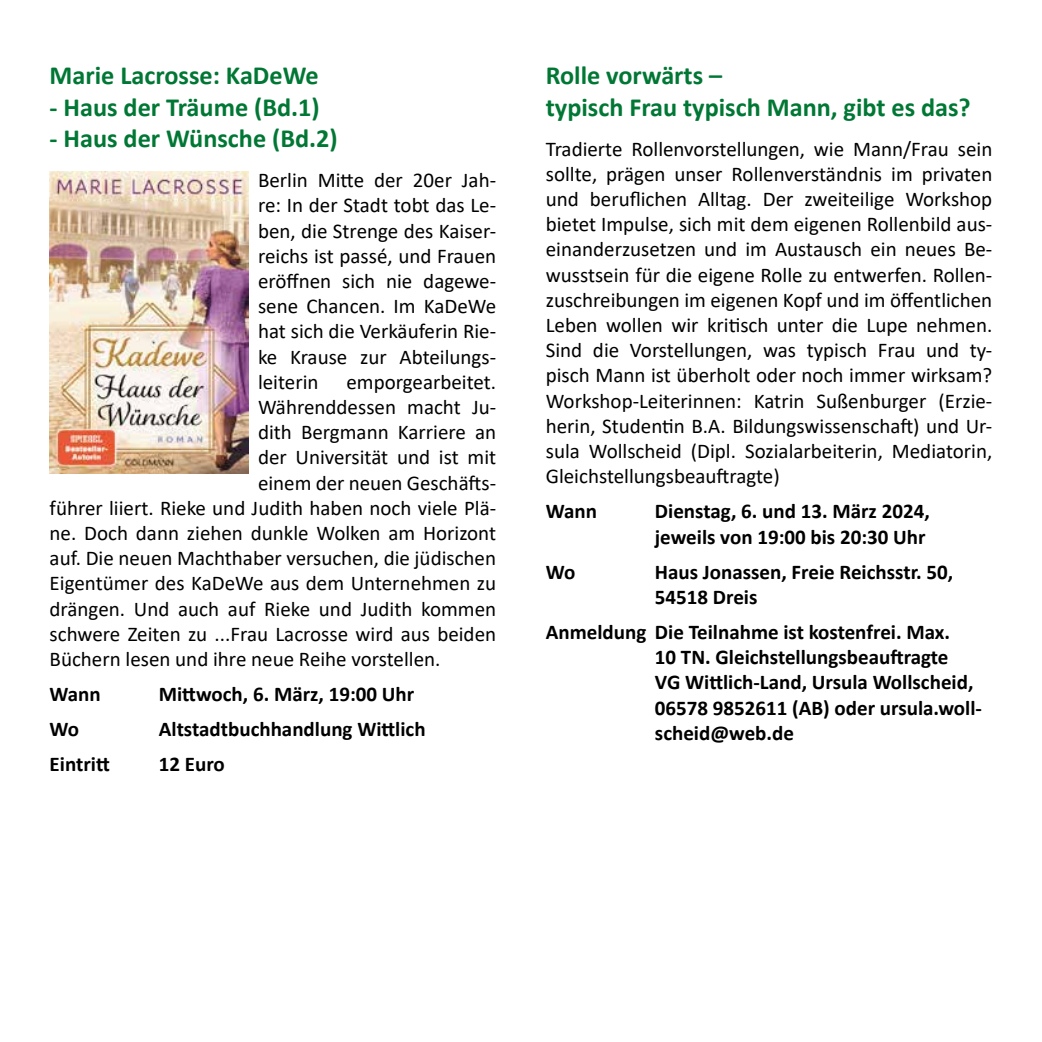
<style>
.page{position:relative;width:1042px;height:1042px;background:#fff}
.page>*{position:absolute;margin:0;border:0;box-sizing:border-box;transform-origin:0 0}
.t1{font:700 26.25px/31.5px "Calibri";color:#007734}
.t2{font:21px/25.2px "Calibri";color:#000;text-align:justify}
.t3{font:700 21px/25.2px "Calibri";color:#000}
</style>
<div class="page">
<img style="left:50px;top:171px;width:198px;height:303px">
<p class="t1" style="left:50px;top:59px;width:271px">Marie Lacrosse: KaDeWe</p>
<p class="t1" style="left:50px;top:91px;width:272px">- Haus der Träume (Bd.1)</p>
<p class="t1" style="left:50px;top:122px;width:290px">- Haus der Wünsche (Bd.2)</p>
<p class="t2" style="left:258px;top:167px;width:240px">Berlin Mitte der 20er Jah&shy;re: In der Stadt tobt das Le&shy;ben, die Strenge des Kaiser&shy;reichs ist passé, und Frauen eröffnen sich nie dagewe&shy;sene Chancen. Im KaDeWe hat sich die Verkäuferin Rie&shy;ke Krause zur Abteilungs&shy;leiterin</p>
<p class="t2" style="left:346px;top:369px;width:151px">emporgearbeitet.</p>
<p class="t2" style="left:258px;top:394px;width:240px">Währenddessen macht Ju-</p>
<p class="t2" style="left:258px;top:419px;width:240px">dith Bergmann Karriere an</p>
<p class="t2" style="left:258px;top:444px;width:240px">der Universität und ist mit</p>
<p class="t2" style="left:258px;top:469px;width:240px">einem der neuen Geschäfts-</p>
<p class="t2" style="left:50px;top:495px;width:448px">führer liiert. Rieke und Judith haben noch viele Plä-</p>
<p class="t2" style="left:50px;top:520px;width:448px">ne. Doch dann ziehen dunkle Wolken am Horizont</p>
<p class="t2" style="left:50px;top:545px;width:448px">auf. Die neuen Machthaber versuchen, die jüdischen</p>
<p class="t2" style="left:50px;top:570px;width:448px">Eigentümer des KaDeWe aus dem Unternehmen zu</p>
<p class="t2" style="left:50px;top:595px;width:448px">drängen. Und auch auf Rieke und Judith kommen</p>
<p class="t2" style="left:50px;top:621px;width:448px">schwere Zeiten zu ...Frau Lacrosse wird aus beiden</p>
<p class="t2" style="left:50px;top:646px;width:392px">Büchern lesen und ihre neue Reihe vorstellen.</p>
<p class="t3" style="left:50px;top:681px;width:53px">Wann</p>
<p class="t3" style="left:159px;top:681px;width:257px">Mittwoch, 6. März, 19:00 Uhr</p>
<p class="t3" style="left:50px;top:716px;width:31px">Wo</p>
<p class="t3" style="left:159px;top:716px;width:268px">Altstadtbuchhandlung Wittlich</p>
<p class="t3" style="left:50px;top:751px;width:62px">Eintritt</p>
<p class="t3" style="left:159px;top:751px;width:68px">12 Euro</p>
<p class="t1" style="left:546px;top:59px;width:426px">Rolle vorwärts –<br>typisch Frau typisch Mann, gibt es das?</p>
<p class="t2" style="left:546px;top:135px;width:448px">Tradierte Rollenvorstellungen, wie Mann/Frau sein sollte, prägen unser Rollenverständnis im privaten und beruflichen Alltag. Der zweiteilige Workshop bietet Impulse, sich mit dem eigenen Rollenbild aus&shy;einanderzusetzen und im Austausch ein neues Be&shy;wusstsein für die eigene Rolle zu entwerfen. Rollen&shy;zuschreibungen im eigenen Kopf und im öffentlichen Leben wollen wir kritisch unter die Lupe nehmen.<br>Sind die Vorstellungen, was typisch Frau und ty&shy;pisch Mann ist überholt oder noch immer wirksam?<br>Workshop-Leiterinnen: Katrin Sußenburger (Erzie&shy;herin, Studenti n B.A. Bildungswissenschaft) und Ur&shy;sula Wollscheid (Dipl. Sozialarbeiterin, Mediatorin, Gleichstellungsbeauftragte)</p>
<p class="t3" style="left:546px;top:498px;width:53px">Wann</p>
<p class="t3" style="left:655px;top:498px;width:276px">Dienstag, 6. und 13. März 2024, jeweils von 19:00 bis 20:30 Uhr</p>
<p class="t3" style="left:546px;top:559px;width:31px">Wo</p>
<p class="t3" style="left:655px;top:559px;width:300px">Haus Jonassen, Freie Reichsstr. 50,<br>54518 Dreis</p>
<p class="t3" style="left:655px;top:619px;width:328px;text-indent:-109px">Anmeldung Die Teilnahme ist kostenfrei. Max.<br>10 TN. Gleichstellungsbeauftragte<br>VG Wittlich-Land, Ursula Wollscheid, 06578 9852611 (AB) oder ursula.woll&shy;scheid@web.de</p>
</div>
